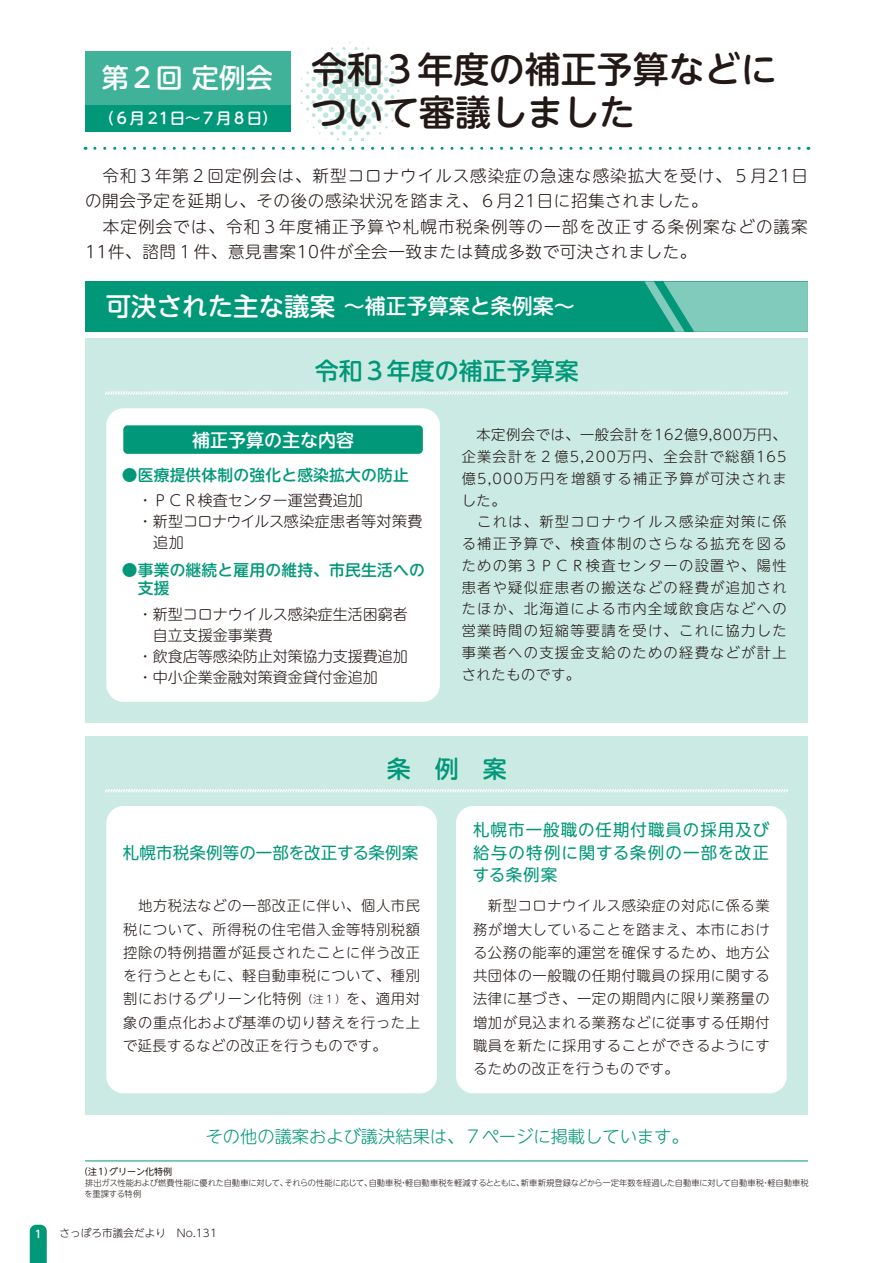
<style>
.page{position:relative;width:893px;height:1263px;background:#fff}
.page>*{position:absolute;margin:0;border:0;box-sizing:border-box;transform-origin:0 0}
.t1{font:500 36px "UD Shin M Go Pro";color:#221815}
.t2{font:500 27px "UD Shin M Go Pro";color:#fff}
.t3{font:500 24px "UD Shin M Go Pro";color:#009878}
.t4{font:500 21px "UD Shin M Go Pro";color:#fff}
.t5{font:500 18px "UD Shin M Go Pro";color:#fff}
.t6{font:300 17.25px "UD Shin M Go Pro";color:#009878}
.t7{font:300 16.5px/25.5px "UD Shin M Go Pro";letter-spacing:.06em;color:#221815}
.t8{font:16.5px/22.5px "UD Shin M Go Pro";letter-spacing:.055em;color:#009878;text-align:justify}
.t9{font:16.5px "UD Shin M Go Pro";letter-spacing:.01em;color:#009878}
.t10{font:500 15.75px/18px "UD Shin M Go Pro";letter-spacing:.015em;color:#009878}
.t11{font:500 15.45px "UD Shin M Go Pro";color:#fff}
.t12{font:300 15px/21px "UD Shin M Go Pro";color:#221815}
.t13{font:300 14.25px/23.2px "UD Shin M Go Pro";letter-spacing:.085em;color:#221815;text-align:justify}
.t14{font:300 10.5px "UD Shin M Go Pro";letter-spacing:.015em;color:#221815}
.t15{font:500 10.5px "UD Shin M Go Pro";color:#fff}
.t16{font:9px "UD Shin M Go Pro";color:#221815}
.t17{font:300 8.25px/10.5px "UD Shin M Go Pro";letter-spacing:-.015em;color:#221815}
.s1{font-size:25.5px}
.s2{font-size:10.5px}
</style>
<div class="page">
<div style="left:85px;top:736px;width:723px;height:378px;background:#cceae4"></div>
<div style="left:85px;top:281px;width:723px;height:51px;background:#009878"></div>
<svg style="left:30px;top:1225px;width:17px;height:38px"></svg>
<div style="left:85px;top:51px;width:206px;height:54px;background:#40b29a"></div>
<div style="left:85px;top:338px;width:723px;height:385px;background:#cceae4"></div>
<div style="left:106px;top:408px;width:334px;height:294px;background:#fff;border-radius:17px"></div>
<div style="left:85px;top:105px;width:206px;height:26px;background:#009878"></div>
<svg style="left:300px;top:42px;width:100px;height:99px"></svg>
<svg style="left:95px;top:147px;width:714px;height:3px"></svg>
<svg style="left:644px;top:281px;width:164px;height:51px;background:#6ac2af"></svg>
<div style="left:123px;top:425px;width:300px;height:29px;background:#009878;border-radius:4px"></div>
<hr style="left:85px;top:1160px;width:723px;height:1px;background:#009878">
<svg style="left:105px;top:391px;width:683px;height:4px"></svg>
<svg style="left:105px;top:789px;width:683px;height:3px"></svg>
<div style="left:106px;top:806px;width:331px;height:287px;background:#fff;border-radius:17px"></div>
<div style="left:456px;top:806px;width:331px;height:287px;background:#fff;border-radius:17px"></div>
<h2 class="t2" style="left:102px;top:56px;width:172px">第２回 定例会</h2>
<h1 class="t1" style="left:311px;top:40px;width:467px">令和３年度の補正予算などに</h1>
<h1 class="t1" style="left:311px;top:83px;width:326px">ついて審議しました</h1>
<p class="t7" style="left:85px;top:162px;width:725px">　令和３年第２回定例会は、新型コロナウイルス感染症の急速な感染拡大を受け、５月21日の開会予定を延期し、その後の感染状況を踏まえ、６月21日に招集されました。<br>　本定例会では、令和３年度補正予算や札幌市税条例等の一部を改正する条例案などの議案11件、諮問１件、意見書案10件が全会一致または賛成多数で可決されました。</p>
<p class="t11" style="left:99px;top:106px;width:180px">（６月２１日～７月８日）</p>
<h3 class="t4" style="left:106px;top:289px;width:470px"><span class="s1">可決された主な議案</span> ～補正予算案と条例案～</h3>
<h3 class="t3" style="left:315px;top:351px;width:266px">令和３年度の補正予算案</h3>
<p class="t5" style="left:192px;top:425px;width:163px">補正予算の主な内容</p>
<p class="t10" style="left:122px;top:465px;width:288px">●医療提供体制の強化と感染拡大の防止</p>
<p class="t12" style="left:138px;top:489px;width:286px">・ＰＣＲ検査センター運営費追加<br>・新型コロナウイルス感染症患者等対策費　追加</p>
<p class="t10" style="left:122px;top:561px;width:304px">●事業の継続と雇用の維持、市民生活への　支援</p>
<p class="t12" style="left:138px;top:603px;width:271px">・新型コロナウイルス感染症生活困窮者　自立支援金事業費<br>・飲食店等感染防止対策協力支援費追加・中小企業金融対策資金貸付金追加</p>
<p class="t13" style="left:462px;top:423px;width:326px;line-height:21.8px;text-align:left">　本定例会では、一般会計を162億9,800万円、企業会計を２億5,200万円、全会計で総額165億5,000万円を増額する補正予算が可決されました。<br>　これは、新型コロナウイルス感染症対策に係る補正予算で、検査体制のさらなる拡充を図るための第３ＰＣＲ検査センターの設置や、陽性患者や疑似症患者の搬送などの経費が追加されたほか、北海道による市内全域飲食店などへの営業時間の短縮等要請を受け、これに協力した事業者への支援金支給のための経費などが計上されたものです。</p>
<h3 class="t3" style="left:387px;top:749px;width:121px">条　例　案</h3>
<p class="t9" style="left:123px;top:839px;width:297px">札幌市税条例等の一部を改正する条例案</p>
<p class="t13" style="left:123px;top:894px;width:298px">　地方税法などの一部改正に伴い、個人市民税について、所得税の住宅借入金等特別税額控除の特例措置が延長されたことに伴う改正を行うとともに、軽自動車税について、種別割におけるグリーン化特例<span class="s2">（注１）</span>を、適用対象の重点化および基準の切り替えを行った上で延長するなどの改正を行うものです。</p>
<p class="t8" style="left:473px;top:818px;width:298px">札幌市一般職の任期付職員の採用及び給与の特例に関する条例の一部を改正する条例案</p>
<p class="t13" style="left:473px;top:894px;width:298px">　新型コロナウイルス感染症の対応に係る業務が増大していることを踏まえ、本市における公務の能率的運営を確保するため、地方公共団体の一般職の任期付職員の採用に関する法律に基づき、一定の期間内に限り業務量の増加が見込まれる業務などに従事する任期付職員を新たに採用することができるようにするための改正を行うものです。</p>
<p class="t6" style="left:206px;top:1123px;width:485px">その他の議案および議決結果は、７ページに掲載しています。</p>
<p class="t16" style="left:79px;top:1164px;width:95px">（注１）グリーン化特例</p>
<p class="t17" style="left:85px;top:1177px;width:726px">排出ガス性能および燃費性能に優れた自動車に対して、それらの性能に応じて、自動車税・軽自動車税を軽減するとともに、新車新規登録などから一定年数を経過した自動車に対して自動車税・軽自動車税を重課する特例</p>
<p class="t15" style="left:35px;top:1225px;width:8px">1</p>
<p class="t14" style="left:59px;top:1225px;width:159px">さっぽろ市議会だより　No.131</p>
</div>
